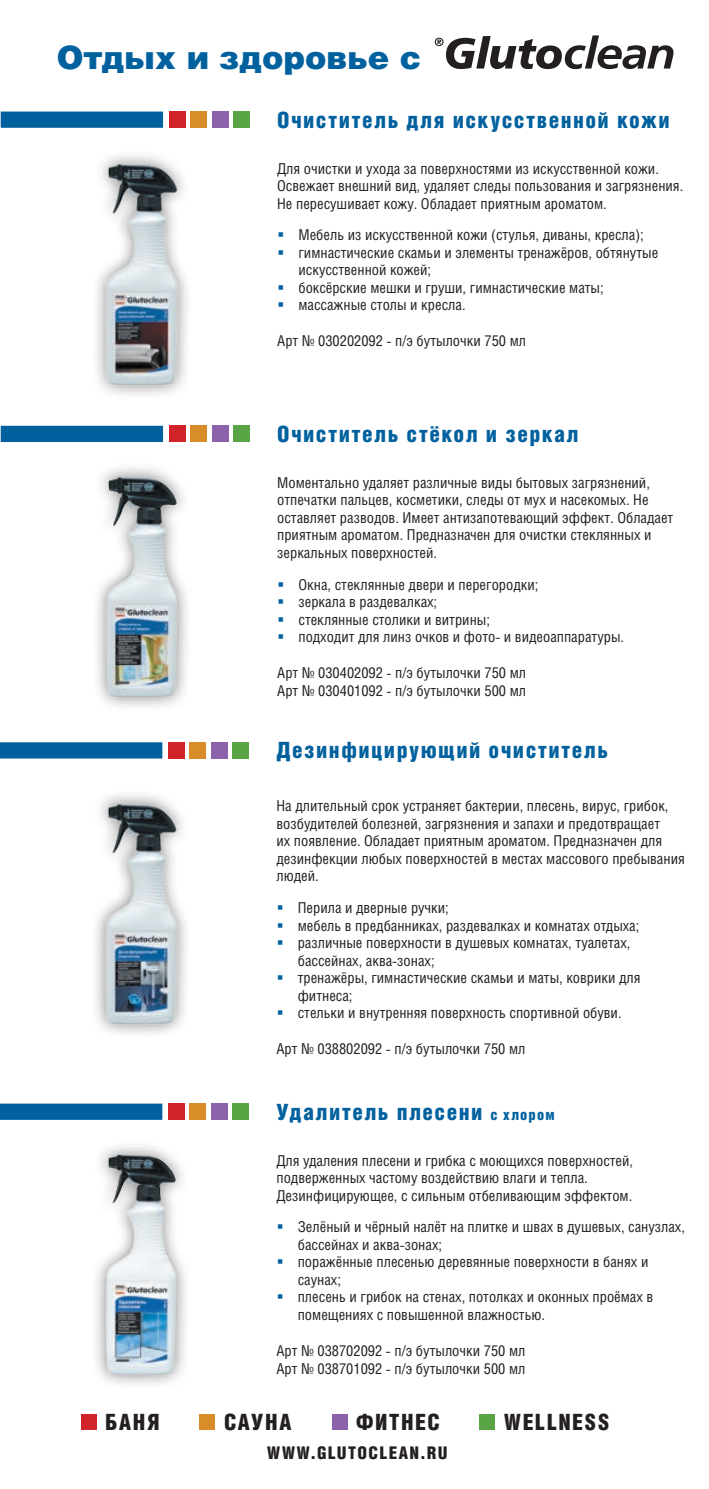
<style>
.page{position:relative;width:709px;height:1489px;background:#fff}
.page>*{position:absolute;margin:0;border:0;box-sizing:border-box;transform-origin:0 0}
.t1{font:32px "Helios Black C";color:#01619e}
.t2{font:22.5px "Helios Cond Black C";letter-spacing:.065em;color:#01619e}
.t3{font:22.5px "Helios Cond Black C";letter-spacing:.07em;color:#231f20}
.t4{font:17.5px "Helios Cond Black C";letter-spacing:.08em;color:#231f20}
.t5{font:15px/17.5px "Helios Cond C";color:#231f20}
.s1{font-size:15px}
</style>
<div class="page">
<svg style="left:435px;top:35px;width:238px;height:34px"></svg>
<div style="left:81px;top:1414px;width:16px;height:15px;background:#d1232a"></div>
<div style="left:332px;top:1414px;width:16px;height:15px;background:#8c62aa"></div>
<div style="left:199px;top:1414px;width:16px;height:15px;background:#d98d28"></div>
<div style="left:479px;top:1414px;width:16px;height:15px;background:#59a445"></div>
<div style="left:90px;top:149px;width:102px;height:250px;background:#231f20;opacity:.54"></div>
<img style="left:93px;top:159px;width:96px;height:230px">
<div style="left:1px;top:111px;width:162px;height:17px;background:#01619e"></div>
<div style="left:169px;top:111px;width:16px;height:17px;background:#d1232a"></div>
<div style="left:212px;top:111px;width:16px;height:17px;background:#8c62aa"></div>
<div style="left:190px;top:111px;width:17px;height:17px;background:#d98d28"></div>
<div style="left:233px;top:111px;width:16px;height:17px;background:#59a445"></div>
<div style="left:91px;top:461px;width:101px;height:250px;background:#231f20;opacity:.54"></div>
<img style="left:106px;top:476px;width:72px;height:221px">
<div style="left:1px;top:426px;width:162px;height:16px;background:#01619e"></div>
<div style="left:169px;top:426px;width:16px;height:16px;background:#d1232a"></div>
<div style="left:212px;top:426px;width:16px;height:16px;background:#8c62aa"></div>
<div style="left:190px;top:426px;width:17px;height:16px;background:#d98d28"></div>
<div style="left:233px;top:426px;width:16px;height:16px;background:#59a445"></div>
<div style="left:90px;top:788px;width:101px;height:250px;background:#231f20;opacity:.54"></div>
<img style="left:92px;top:799px;width:96px;height:229px">
<div style="left:0;top:742px;width:162px;height:16px;background:#01619e"></div>
<div style="left:168px;top:742px;width:17px;height:16px;background:#d1232a"></div>
<div style="left:211px;top:742px;width:16px;height:16px;background:#8c62aa"></div>
<div style="left:190px;top:742px;width:16px;height:16px;background:#d98d28"></div>
<div style="left:232px;top:742px;width:17px;height:16px;background:#59a445"></div>
<div style="left:91px;top:1140px;width:100px;height:248px;background:#231f20;opacity:.54"></div>
<img style="left:108px;top:1154px;width:32px;height:76px">
<div style="left:0;top:1103px;width:162px;height:16px;background:#01619e"></div>
<div style="left:168px;top:1103px;width:17px;height:16px;background:#d1232a"></div>
<div style="left:211px;top:1103px;width:16px;height:16px;background:#8c62aa"></div>
<div style="left:190px;top:1103px;width:16px;height:16px;background:#d98d28"></div>
<div style="left:232px;top:1103px;width:17px;height:16px;background:#59a445"></div>
<p class="t1" style="left:57px;top:37px;width:366px">Отдых и здоровье с</p>
<p class="t2" style="left:277px;top:107px;width:394px">Очиститель для искусственной кожи</p>
<p class="t5" style="left:277px;top:159px;width:407px">Для очистки и ухода за поверхностями из искусственной кожи.<br>Освежает внешний вид, удаляет следы пользования и загрязнения.<br>Не пересушивает кожу. Обладает приятным ароматом.</p>
<p class="t5" style="left:298px;top:226px;width:347px">Мебель из искусственной кожи (стулья, диваны, кресла);</p>
<p class="t5" style="left:298px;top:243px;width:361px">гимнастические скамьи и элементы тренажёров, обтянутые искусственной кожей;</p>
<p class="t5" style="left:298px;top:278px;width:307px">боксёрские мешки и груши, гимнастические маты;</p>
<p class="t5" style="left:298px;top:296px;width:169px">массажные столы и кресла.</p>
<p class="t5" style="left:277px;top:332px;width:250px">Арт № 030202092 - п/э бутылочки 750 мл</p>
<p class="t2" style="left:277px;top:421px;width:303px">Очиститель стёкол и зеркал</p>
<p class="t5" style="left:277px;top:473px;width:397px">Моментально удаляет различные виды бытовых загрязнений, отпечатки пальцев, косметики, следы от мух и насекомых. Не оставляет разводов. Имеет антизапотевающий эффект. Обладает приятным ароматом. Предназначен для очистки стеклянных и зеркальных поверхностей.</p>
<p class="t5" style="left:298px;top:575px;width:241px">Окна, стеклянные двери и перегородки;</p>
<p class="t5" style="left:298px;top:592px;width:140px">зеркала в раздевалках;</p>
<p class="t5" style="left:298px;top:610px;width:193px">стеклянные столики и витрины;</p>
<p class="t5" style="left:298px;top:627px;width:327px">подходит для линз очков и фото- и видеоаппаратуры.</p>
<p class="t5" style="left:277px;top:663px;width:250px">Арт № 030402092 - п/э бутылочки 750 мл</p>
<p class="t5" style="left:277px;top:681px;width:250px">Арт № 030401092 - п/э бутылочки 500 мл</p>
<p class="t2" style="left:276px;top:737px;width:333px">Дезинфицирующий очиститель</p>
<p class="t5" style="left:276px;top:797px;width:410px">На длительный срок устраняет бактерии, плесень, вирус, грибок, возбудителей болезней, загрязнения и запахи и предотвращает<br>их появление. Обладает приятным ароматом. Предназначен для дезинфекции любых поверхностей в местах массового пребывания людей.</p>
<p class="t5" style="left:298px;top:898px;width:153px">Перила и дверные ручки;</p>
<p class="t5" style="left:298px;top:916px;width:343px">мебель в предбанниках, раздевалках и комнатах отдыха;</p>
<p class="t5" style="left:298px;top:933px;width:334px">различные поверхности в душевых комнатах, туалетах, бассейнах, аква-зонах;</p>
<p class="t5" style="left:298px;top:968px;width:344px">тренажёры, гимнастические скамьи и маты, коврики для фитнеса;</p>
<p class="t5" style="left:298px;top:1003px;width:325px">стельки и внутренняя поверхность спортивной обуви.</p>
<p class="t5" style="left:276px;top:1039px;width:250px">Арт № 038802092 - п/э бутылочки 750 мл</p>
<p class="t2" style="left:276px;top:1098px;width:280px">Удалитель плесени <span class="s1">с хлором</span></p>
<p class="t5" style="left:276px;top:1151px;width:358px">Для удаления плесени и грибка с моющихся поверхностей, подверженных частому воздействию влаги и тепла.<br>Дезинфицирующее, с сильным отбеливающим эффектом.</p>
<p class="t5" style="left:298px;top:1217px;width:389px">Зелёный и чёрный налёт на плитке и швах в душевых, санузлах, бассейнах и аква-зонах;</p>
<p class="t5" style="left:298px;top:1252px;width:352px">поражённые плесенью деревянные поверхности в банях и саунах;</p>
<p class="t5" style="left:298px;top:1287px;width:357px">плесень и грибок на стенах, потолках и оконных проёмах в помещениях с повышенной влажностью.</p>
<p class="t5" style="left:276px;top:1341px;width:250px">Арт № 038702092 - п/э бутылочки 750 мл</p>
<p class="t5" style="left:276px;top:1359px;width:250px">Арт № 038701092 - п/э бутылочки 500 мл</p>
<p class="t3" style="left:105px;top:1409px;width:56px">БАНЯ</p>
<p class="t3" style="left:224px;top:1409px;width:69px">САУНА</p>
<p class="t3" style="left:356px;top:1409px;width:86px">ФИТНЕС</p>
<p class="t3" style="left:504px;top:1409px;width:107px">WELLNESS</p>
<p class="t4" style="left:267px;top:1442px;width:182px">WWW.GLUTOCLEAN.RU</p>
</div>
